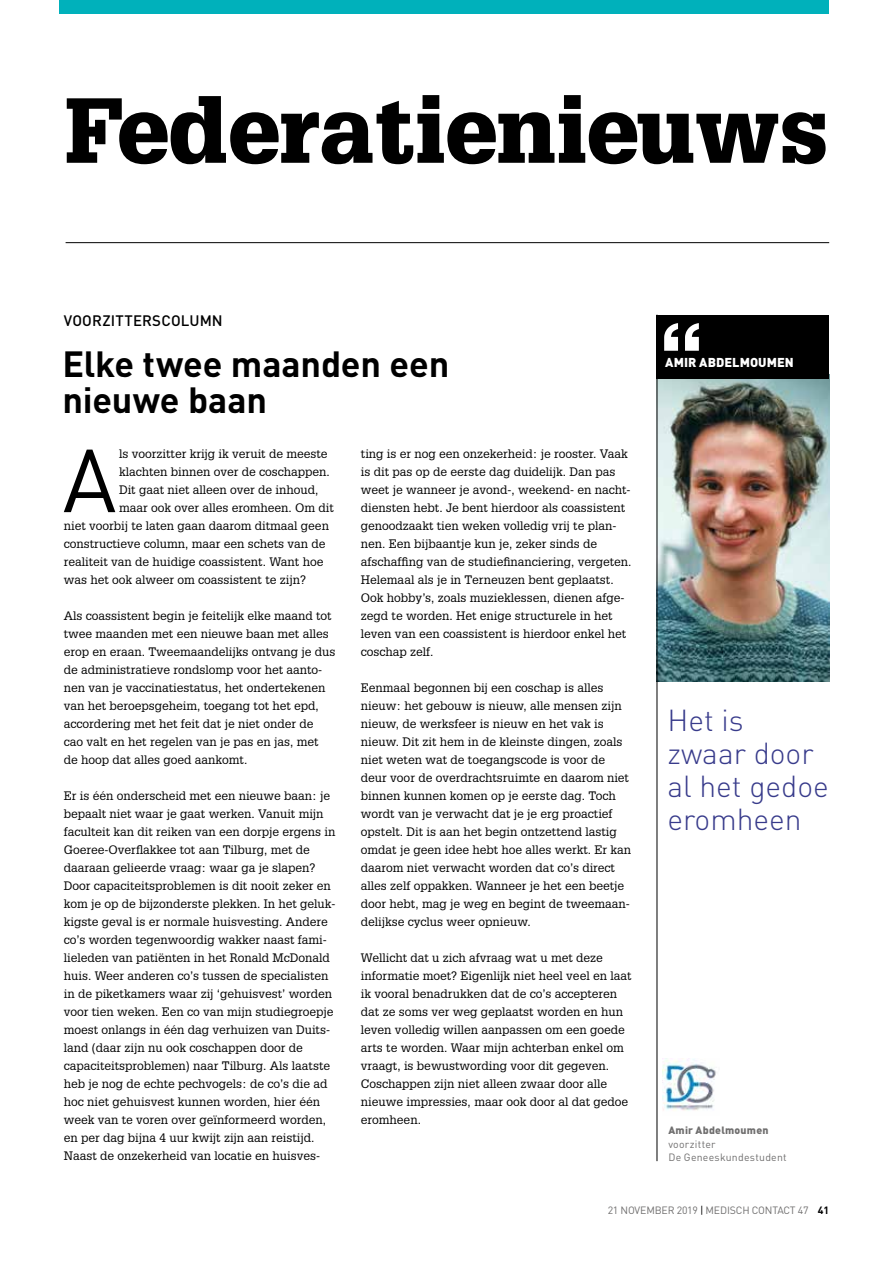
<style>
.page{position:relative;width:893px;height:1263px;background:#fff}
.page>*{position:absolute;margin:0;border:0;box-sizing:border-box;transform-origin:0 0}
.t1{font:900 90px "Glypha LT Std";letter-spacing:.005em;color:#000}
.t2{font:87.9px "DINOT";color:#000}
.t3{font:700 36px/36px "DINOT";letter-spacing:-.005em;color:#000}
.t4{font:300 30px/33px "DINOT";color:#383b8b}
.t5{font:500 15px "DINOT";letter-spacing:.01em;color:#000}
.t6{font:900 12.75px "DINOT";letter-spacing:.005em;color:#fff}
.t7{font:12px/18px "Glypha LT Std";color:#000}
.t8{font:10.5px "DINOT";letter-spacing:-.015em;color:#706f6f}
.t9{font:10.5px/13.5px "DINOT";letter-spacing:.015em;color:#706f6f}
.t10{font:900 10.5px "DINOT";letter-spacing:.02em;color:#706f6f}
.s1{color:#000}
.s2{font-weight:700;color:#000}
</style>
<div class="page">
<hr style="left:66px;top:242px;width:763px;height:1px;background:#000">
<div style="left:60px;top:0;width:769px;height:13px;background:#00b1bb"></div>
<img style="left:658px;top:378px;width:171px;height:304px">
<div style="left:657px;top:315px;width:172px;height:63px;background:#000"></div>
<svg style="left:685px;top:323px;width:14px;height:28px"></svg>
<svg style="left:664px;top:323px;width:14px;height:28px"></svg>
<img style="left:662px;top:1058px;width:54px;height:53px">
<hr style="left:657px;top:315px;width:1px;height:846px;background:#000">
<h1 class="t1" style="left:64px;top:76px;width:766px">Federatienieuws</h1>
<p class="t5" style="left:64px;top:311px;width:160px">VOORZITTERSCOLUMN</p>
<h3 class="t3" style="left:62px;top:345px;width:388px">Elke twee maanden een nieuwe baan</h3>
<h2 class="t2" style="left:63px;top:425px;width:55px">A</h2>
<p class="t7" style="left:119px;top:445px;width:210px">ls voorzitter krijg ik veruit de meeste</p>
<p class="t7" style="left:119px;top:463px;width:212px">klachten binnen over de coschappen.</p>
<p class="t7" style="left:119px;top:481px;width:201px">Dit gaat niet alleen over de inhoud,</p>
<p class="t7" style="left:119px;top:499px;width:216px">maar ook over alles eromheen. Om dit</p>
<p class="t7" style="left:64px;top:517px;width:267px">niet voorbij te laten gaan daarom ditmaal geen</p>
<p class="t7" style="left:64px;top:535px;width:263px">constructieve column, maar een schets van de</p>
<p class="t7" style="left:64px;top:553px;width:261px">realiteit van de huidige coassistent. Want hoe</p>
<p class="t7" style="left:64px;top:571px;width:244px">was het ook alweer om coassistent te zijn?</p>
<p class="t7" style="left:64px;top:607px;width:273px">Als coassistent begin je feitelijk elke maand tot twee maanden met een nieuwe baan met alles erop en eraan. Tweemaandelijks ontvang je dus de administratieve rondslomp voor het aanto&shy;nen van je vaccinatiestatus, het ondertekenen van het beroepsgeheim, toegang tot het epd, accordering met het feit dat je niet onder de cao valt en het regelen van je pas en jas, met de hoop dat alles goed aankomt.</p>
<p class="t7" style="left:64px;top:787px;width:273px">Er is één onderscheid met een nieuwe baan: je bepaalt niet waar je gaat werken. Vanuit mijn faculteit kan dit reiken van een dorpje ergens in Goeree-Overflakkee tot aan Tilburg, met de daaraan gelieerde vraag: waar ga je slapen?<br>Door capaciteitsproblemen is dit nooit zeker en kom je op de bijzonderste plekken. In het geluk&shy;kigste geval is er normale huisvesting. Andere co’s worden tegenwoordig wakker naast fami&shy;lieleden van patiënten in het Ronald McDonald huis. Weer anderen co’s tussen de specialisten in de piketkamers waar zij ‘gehuisvest’ worden voor tien weken. Een co van mijn studiegroepje moest onlangs in één dag verhuizen van Duits&shy;land (daar zijn nu ook coschappen door de capaciteitsproblemen) naar Tilburg. Als laatste heb je nog de echte pechvogels: de co’s die ad hoc niet gehuisvest kunnen worden, hier één week van te voren over geïnformeerd worden, en per dag bijna 4 uur kwijt zijn aan reistijd.<br>Naast de onzekerheid van locatie en huisves-</p>
<p class="t7" style="left:361px;top:445px;width:272px">ting is er nog een onzekerheid: je rooster. Vaak is dit pas op de eerste dag duidelijk. Dan pas weet je wanneer je avond-, weekend- en nacht&shy;diensten hebt. Je bent hierdoor als coassistent genoodzaakt tien weken volledig vrij te plan&shy;nen. Een bijbaantje kun je, zeker sinds de afschaffing van de studiefinanciering, vergeten.<br>Helemaal als je in Terneuzen bent geplaatst.<br>Ook hobby’s, zoals muzieklessen, dienen afge&shy;zegd te worden. Het enige structurele in het leven van een coassistent is hierdoor enkel het coschap zelf.</p>
<p class="t7" style="left:361px;top:679px;width:272px">Eenmaal begonnen bij een coschap is alles nieuw: het gebouw is nieuw, alle mensen zijn nieuw, de werksfeer is nieuw en het vak is nieuw. Dit zit hem in de kleinste dingen, zoals niet weten wat de toegangscode is voor de deur voor de overdrachtsruimte en daarom niet binnen kunnen komen op je eerste dag. Toch wordt van je verwacht dat je je erg proactief opstelt. Dit is aan het begin ontzettend lastig omdat je geen idee hebt hoe alles werkt. Er kan daarom niet verwacht worden dat co’s direct alles zelf oppakken. Wanneer je het een beetje door hebt, mag je weg en begint de tweemaan&shy;delijkse cyclus weer opnieuw.</p>
<p class="t7" style="left:361px;top:949px;width:272px">Wellicht dat u zich afvraag wat u met deze informatie moet? Eigenlijk niet heel veel en laat ik vooral benadrukken dat de co’s accepteren dat ze soms ver weg geplaatst worden en hun leven volledig willen aanpassen om een goede arts te worden. Waar mijn achterban enkel om vraagt, is bewustwording voor dit gegeven.<br>Coschappen zijn niet alleen zwaar door alle nieuwe impressies, maar ook door al dat gedoe eromheen.</p>
<p class="t6" style="left:665px;top:354px;width:130px">AMIR ABDELMOUMEN</p>
<h3 class="t4" style="left:667px;top:704px;width:163px">Het is zwaar door al het gedoe eromheen</h3>
<p class="t10" style="left:668px;top:1123px;width:102px">Amir Abdelmoumen</p>
<p class="t9" style="left:668px;top:1137px;width:120px">voorzitter<br>De Geneeskundestudent</p>
<p class="t8" style="left:608px;top:1203px;width:223px">21 NOVEMBER 2019 <span class="s1">|</span> MEDISCH CONTACT 47 <span class="s2">41</span></p>
</div>
